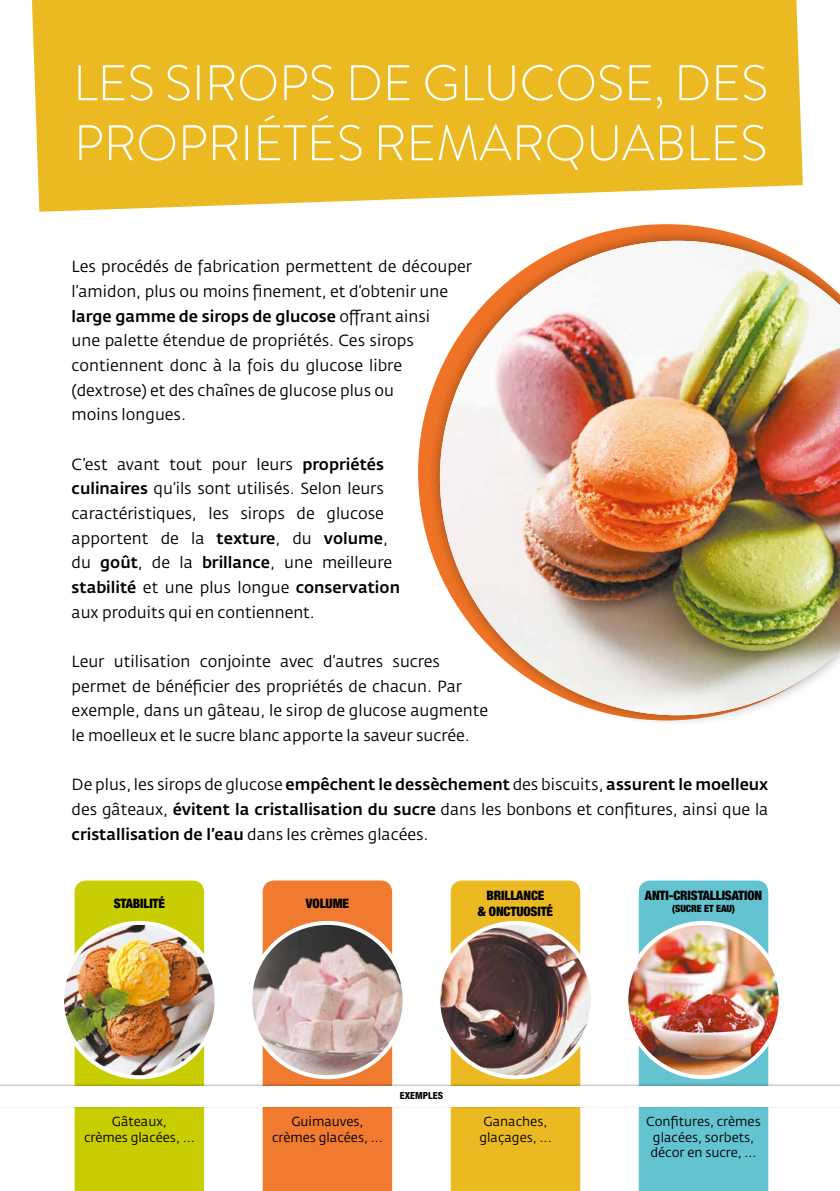
<style>
.page{position:relative;width:840px;height:1191px;background:#fff}
.page>*{position:absolute;margin:0;border:0;box-sizing:border-box;transform-origin:0 0}
.t1{font:300 50px/60px "Brandon Grotesque";color:#fff}
.t2{font:16px/24.6px "Fedra Sans Std";color:#000}
.t3{font:13px/15.6px "Fedra Sans Std";color:#000;text-align:center}
.t4{font:900 condensed 13px/15.6px "Helvetica Neue LT Std";letter-spacing:-.01em;color:#000;text-align:center}
.t5{font:900 condensed 10px "Helvetica Neue LT Std";letter-spacing:-.01em;color:#000}
.t6{font:800 condensed 9.8px "Helvetica Neue LT Std";color:#000}
.s1{font-weight:500}
</style>
<div class="page">
<div style="left:75px;top:880px;width:129px;height:311px;background:#c7cd00"></div>
<img style="left:62px;top:923px;width:154px;height:154px;border-radius:77px">
<div style="left:60px;top:921px;width:158px;height:158px;border:4px solid #fff;border-radius:50%"></div>
<div style="left:450px;top:880px;width:130px;height:311px;background:#ebba22"></div>
<img style="left:438px;top:923px;width:154px;height:154px;border-radius:77px">
<div style="left:436px;top:921px;width:158px;height:158px;border:4px solid #fff;border-radius:50%"></div>
<div style="left:262px;top:880px;width:130px;height:311px;background:#ef7a30"></div>
<img style="left:250px;top:923px;width:154px;height:154px;border-radius:77px">
<div style="left:248px;top:921px;width:158px;height:158px;border:4px solid #fff;border-radius:50%"></div>
<div style="left:638px;top:880px;width:129px;height:311px;background:#63c3d1"></div>
<img style="left:626px;top:923px;width:154px;height:154px;border-radius:77px">
<div style="left:624px;top:921px;width:158px;height:158px;border:4px solid #fff;border-radius:50%"></div>
<div style="left:0;top:1083px;width:839px;height:25px;background:#000;opacity:.35"></div>
<div style="left:0;top:1086px;width:839px;height:20px;background:#fff"></div>
<svg style="left:32px;top:0;width:770px;height:212px;background:#ecbf32"></svg>
<svg style="left:418px;top:224px;width:292px;height:314px"></svg>
<div style="left:427px;top:228px;width:412px;height:500px;background:#000;opacity:.35"></div>
<img style="left:439px;top:241px;width:400px;height:474px">
<h1 class="t1" style="left:73px;top:53px;width:696px">LES SIROPS DE GLUCOSE, DES<br>PROPRIÉTÉS REMARQUABLES</h1>
<p class="t2" style="left:72px;top:254px;width:401px">Les procédés de fabrication permettent de découper l’amidon, plus ou moins finement, et d’obtenir une <span class="s1">large gamme de sirops de glucose</span> offrant ainsi<br>une palette étendue de propriétés. Ces sirops contiennent donc à la fois du glucose libre (dextrose) et des chaînes de glucose plus ou<br>moins longues.</p>
<p class="t2" style="left:72px;top:452px;width:330px">C’est avant tout pour leurs <span class="s1">propriétés culinaires</span> qu’ils sont utilisés. Selon leurs caractéristiques, les sirops de glucose apportent de la <span class="s1">texture</span>, du <span class="s1">volume</span>, du <span class="s1">goût</span>, de la <span class="s1">brillance</span>, une meilleure <span class="s1">stabilité</span> et une plus longue <span class="s1">conservation </span>aux produits qui en contiennent.</p>
<p class="t2" style="left:72px;top:649px;width:417px">Leur utilisation conjointe avec d’autres sucres permet de bénéficier des propriétés de chacun. Par exemple, dans un gâteau, le sirop de glucose augmente le moelleux et le sucre blanc apporte la saveur sucrée.</p>
<p class="t2" style="left:72px;top:772px;width:697px;text-align:justify">De plus, les sirops de glucose <span class="s1">empêchent le dessèchement</span> des biscuits, <span class="s1">assurent le moelleux </span>des gâteaux, <span class="s1">évitent la cristallisation du sucre</span> dans les bonbons et confitures, ainsi que la <span class="s1">cristallisation de l’eau</span> dans les crèmes glacées.</p>
<p class="t4" style="left:114px;top:895px;width:53px">STABILITÉ</p>
<p class="t4" style="left:477px;top:887px;width:77px">BRILLANCE<br>&amp; ONCTUOSITÉ</p>
<p class="t4" style="left:306px;top:895px;width:44px">VOLUME</p>
<p class="t3" style="left:84px;top:1113px;width:112px">Gâteaux,<br>crèmes glacées, ...</p>
<p class="t3" style="left:272px;top:1113px;width:112px">Guimauves, crèmes glacées, ...</p>
<p class="t6" style="left:399px;top:1089px;width:45px">EXEMPLES</p>
<p class="t3" style="left:479px;top:1113px;width:74px">Ganaches, glaçages, ...</p>
<p class="t4" style="left:644px;top:887px;width:119px">ANTI-CRISTALLISATION</p>
<p class="t5" style="left:671px;top:902px;width:64px">(SUCRE ET EAU)</p>
<p class="t3" style="left:646px;top:1113px;width:116px">Confitures, crèmes glacées, sorbets, décor en sucre, ...</p>
</div>
